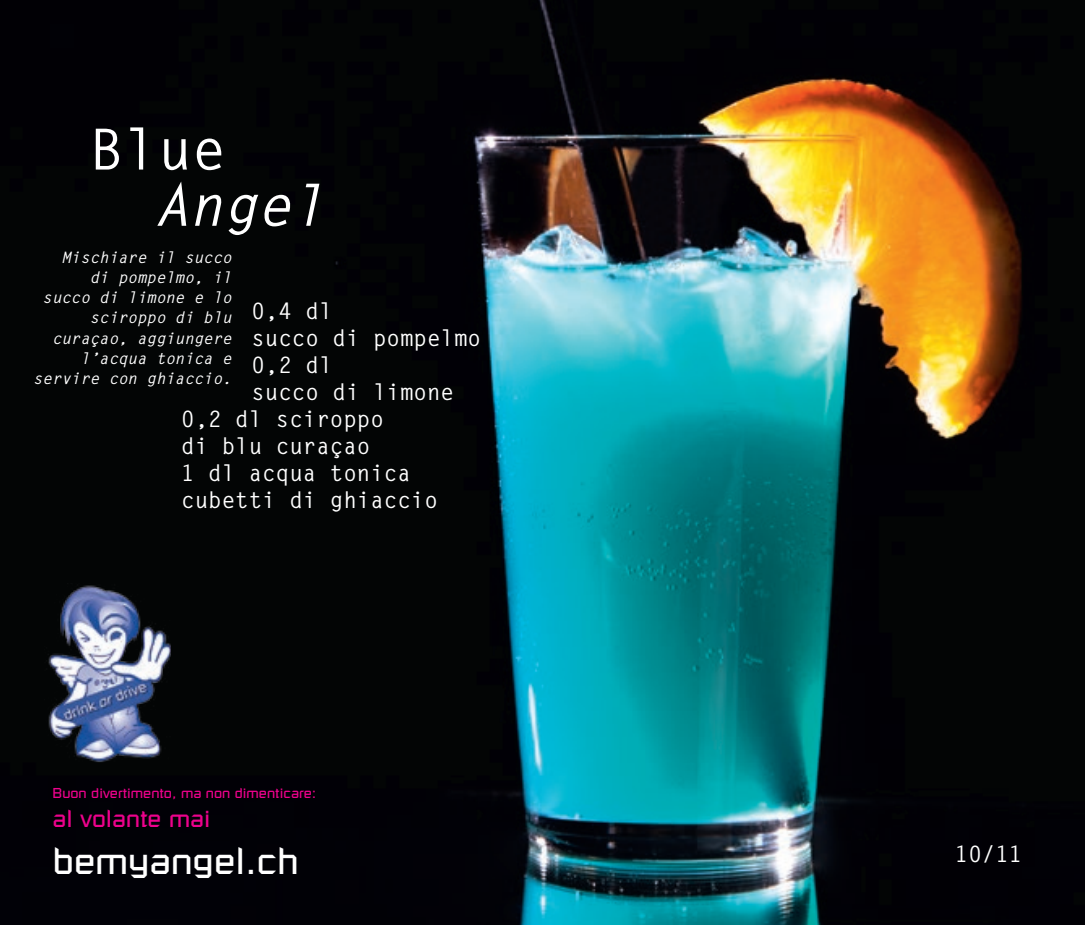
<style>
.page{position:relative;width:1085px;height:925px;background:#fff}
.page>*{position:absolute;margin:0;border:0;box-sizing:border-box;transform-origin:0 0}
.t1{font:italic 700 56.7px "Letter Gothic";color:#fff}
.t2{font:700 56.7px "Letter Gothic";color:#fff}
.t3{font:37.35px "Russell Square";color:#fff}
.t4{font:24.3px "Russell Square";color:#ed028c}
.t5{font:700 22.5px "Letter Gothic";color:#fff}
.t6{font:italic 700 15.75px/20.2px "Letter Gothic";color:#fff;text-align:right}
.t7{font:14.17px "Russell Square";color:#ed028c}
</style>
<div class="page">
<img style="left:0;top:0;width:1084px;height:925px">
<img style="left:45px;top:584px;width:126px;height:178px">
<h1 class="t2" style="left:90px;top:115px;width:138px">Blue</h1>
<h1 class="t1" style="left:155px;top:171px;width:172px">Angel</h1>
<p class="t6" style="left:33px;top:247px;width:200px">Mischiare il succo<br>di pompelmo, il<br>succo di limone e lo sciroppo di blu curaçao, aggiungere l’acqua tonica e servire con ghiaccio.</p>
<h3 class="t5" style="left:251px;top:297px;width:82px">0,4 dl</h3>
<h3 class="t5" style="left:251px;top:324px;width:231px">succo di pompelmo</h3>
<h3 class="t5" style="left:251px;top:351px;width:82px">0,2 dl</h3>
<h3 class="t5" style="left:251px;top:378px;width:204px">succo di limone</h3>
<h3 class="t5" style="left:181px;top:405px;width:204px">0,2 dl sciroppo</h3>
<h3 class="t5" style="left:181px;top:432px;width:190px">di blu curaçao</h3>
<h3 class="t5" style="left:181px;top:459px;width:231px">1 dl acqua tonica</h3>
<h3 class="t5" style="left:181px;top:486px;width:258px">cubetti di ghiaccio</h3>
<p class="t7" style="left:53px;top:784px;width:265px">Buon divertimento, ma non dimenticare:</p>
<h3 class="t4" style="left:53px;top:804px;width:159px">al volante mai</h3>
<h2 class="t3" style="left:53px;top:838px;width:247px">bemyangel.ch</h2>
<h3 class="t5" style="left:954px;top:840px;width:69px">10/11</h3>
</div>
